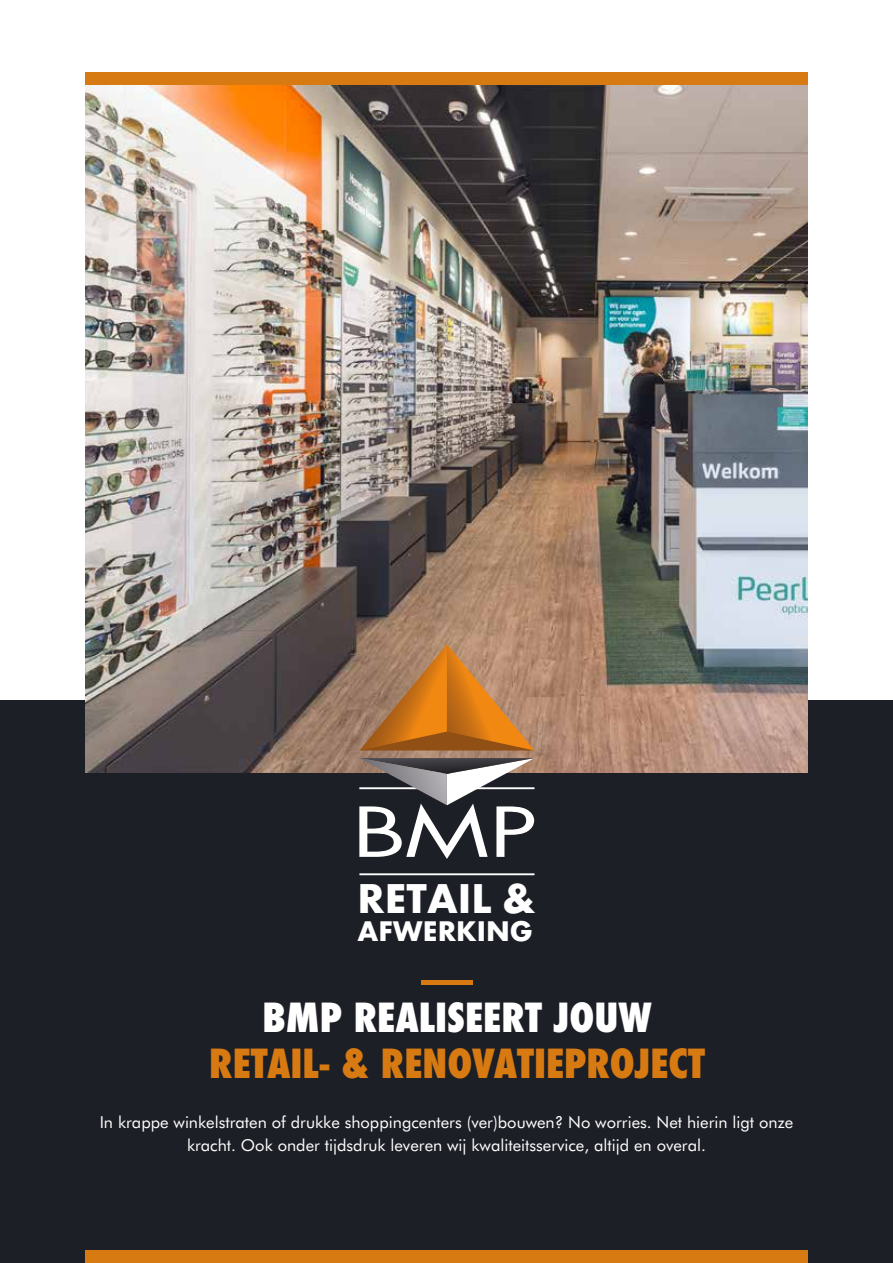
<style>
.page{position:relative;width:893px;height:1263px;background:#fff}
.page>*{position:absolute;margin:0;border:0;box-sizing:border-box;transform-origin:0 0}
.t1{font:800 condensed 39px "Futura";color:#d77a12}
.t2{font:800 condensed 39px "Futura";color:#fff}
.t3{font:700 38.4px "Futura";color:#fff}
.t4{font:700 26.1px "Futura";color:#fff}
.t5{font:16.5px/22.5px "Futura BT";color:#fff;text-align:center}
</style>
<div class="page">
<div style="left:0;top:700px;width:893px;height:563px;background:#1d1f26"></div>
<img style="left:85px;top:85px;width:723px;height:688px">
<hr style="left:359px;top:873px;width:175px;height:2px;background:#fff">
<svg style="left:359px;top:644px;width:175px;height:106px;background:#bc7c41"></svg>
<svg style="left:359px;top:758px;width:175px;height:101px"></svg>
<div style="left:85px;top:1250px;width:723px;height:13px;background:#d77a12"></div>
<hr style="left:421px;top:981px;width:51px;height:4px;background:#d77a12">
<div style="left:85px;top:72px;width:723px;height:13px;background:#d77a12"></div>
<h2 class="t3" style="left:358px;top:871px;width:179px">RETAIL &amp;</h2>
<h3 class="t4" style="left:358px;top:912px;width:177px">AFWERKING</h3>
<h1 class="t2" style="left:263px;top:990px;width:391px">BMP REALISEERT JOUW</h1>
<h1 class="t1" style="left:209px;top:1037px;width:497px">RETAIL- &amp; RENOVATIEPROJECT</h1>
<p class="t5" style="left:100px;top:1111px;width:695px">In krappe winkelstraten of drukke shoppingcenters (ver)bouwen? No worries. Net hierin ligt onze kracht. Ook onder tijdsdruk leveren wij kwaliteitsservice, altijd en overal.</p>
</div>
